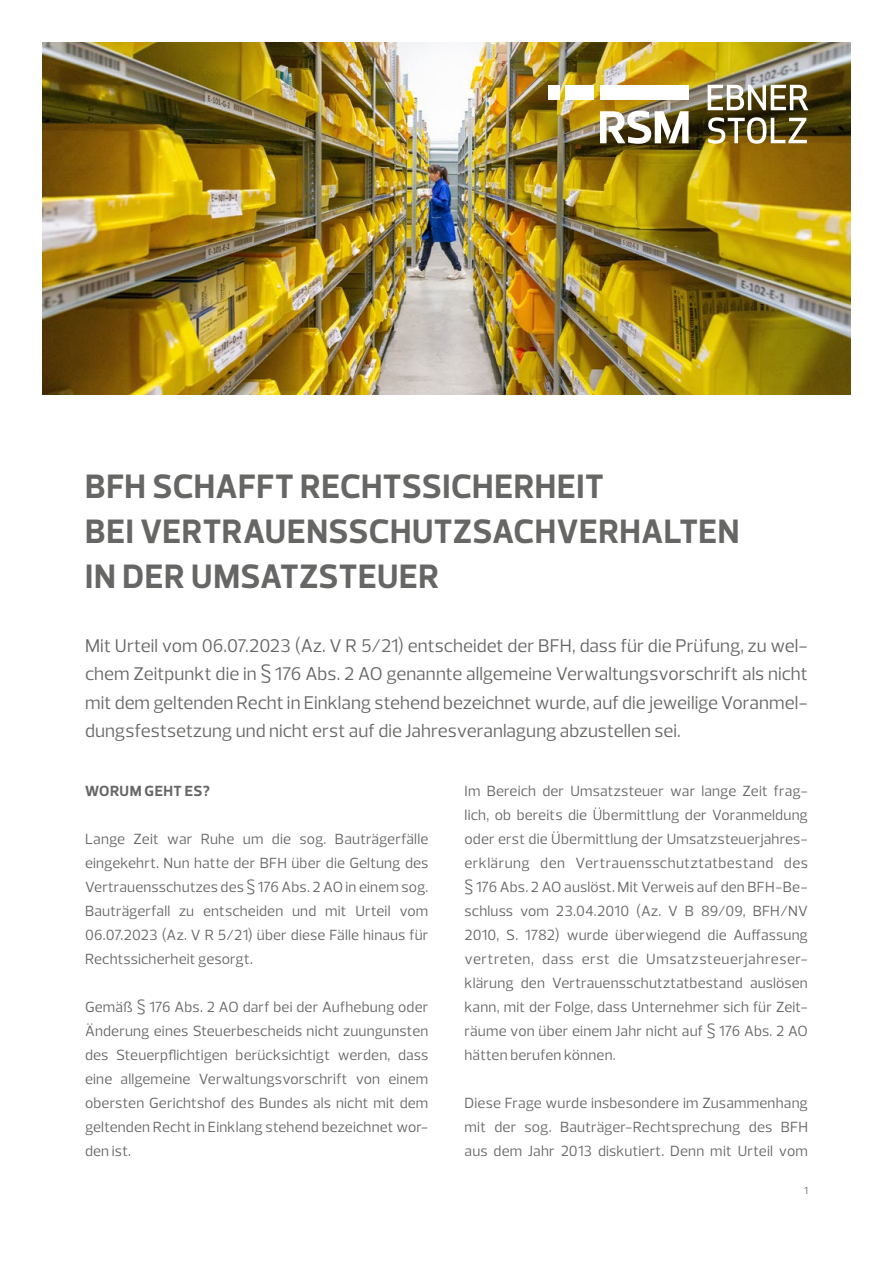
<style>
.page{position:relative;width:893px;height:1263px;background:#fff}
.page>*{position:absolute;margin:0;border:0;box-sizing:border-box;transform-origin:0 0}
.t1{font:700 34.5px/45px "Prelo";letter-spacing:.015em;color:#666665}
.t2{font:18.75px/28.5px "Prelo";color:#666665;text-align:justify}
.t3{font:15px/24px "Prelo";letter-spacing:.01em;color:#666665;text-align:justify}
.t4{font:700 15px "Prelo";letter-spacing:.025em;color:#666665}
.t5{font:10.5px "Prelo";color:#666665}
</style>
<div class="page">
<img style="left:43px;top:43px;width:807px;height:352px">
<div style="left:600px;top:85px;width:88px;height:14px;background:#fff"></div>
<div style="left:548px;top:85px;width:11px;height:14px;background:#fff"></div>
<div style="left:566px;top:85px;width:28px;height:14px;background:#fff"></div>
<svg style="left:600px;top:111px;width:88px;height:33px"></svg>
<svg style="left:708px;top:85px;width:100px;height:25px"></svg>
<svg style="left:708px;top:117px;width:99px;height:27px"></svg>
<h1 class="t1" style="left:85px;top:464px;width:656px">BFH SCHAFFT RECHTSSICHERHEIT<br>BEI VERTRAUENSSCHUTZSACHVERHALTEN<br>IN DER UMSATZSTEUER</h1>
<p class="t2" style="left:85px;top:631px;width:724px">Mit Urteil vom 06.07.2023 (Az. V R 5/21) entscheidet der BFH, dass für die Prüfung, zu wel&shy;chem Zeitpunkt die in § 176 Abs. 2 AO genannte allgemeine Verwaltungsvorschrift als nicht mit dem geltenden Recht in Einklang stehend bezeichnet wurde, auf die jeweilige Voranmel&shy;dungsfestsetzung und nicht erst auf die Jahresveranlagung abzustellen sei.</p>
<p class="t4" style="left:85px;top:781px;width:126px">WORUM GEHT ES?</p>
<p class="t3" style="left:85px;top:827px;width:345px">Lange Zeit war Ruhe um die sog. Bauträgerfälle eingekehrt. Nun hatte der BFH über die Geltung des Vertrauensschutzes des § 176 Abs. 2 AO in einem sog.<br>Bauträgerfall zu entscheiden und mit Urteil vom 06.07.2023 (Az. V R 5/21) über diese Fälle hinaus für Rechtssicherheit gesorgt.</p>
<p class="t3" style="left:85px;top:995px;width:345px">Gemäß § 176 Abs. 2 AO darf bei der Aufhebung oder Änderung eines Steuerbescheids nicht zuungunsten des Steuerpflichtigen berücksichtigt werden, dass eine allgemeine Verwaltungsvorschrift von einem obersten Gerichtshof des Bundes als nicht mit dem geltenden Recht in Einklang stehend bezeichnet wor&shy;den ist.</p>
<p class="t3" style="left:465px;top:779px;width:345px">Im Bereich der Umsatzsteuer war lange Zeit frag&shy;lich, ob bereits die Übermittlung der Voranmeldung oder erst die Übermittlung der Umsatzsteuerjahres&shy;erklärung den Vertrauensschutztatbestand des § 176 Abs. 2 AO auslöst. Mit Verweis auf den BFH-Be&shy;schluss vom 23.04.2010 (Az. V B 89/09, BFH/NV 2010, S. 1782) wurde überwiegend die Auffassung vertreten, dass erst die Umsatzsteuerjahreser&shy;klärung den Vertrauensschutztatbestand auslösen kann, mit der Folge, dass Unternehmer sich für Zeit&shy;räume von über einem Jahr nicht auf § 176 Abs. 2 AO hätten berufen können.</p>
<p class="t3" style="left:465px;top:1091px;width:345px">Diese Frage wurde insbesondere im Zusammenhang mit der sog. Bauträger-Rechtsprechung des BFH aus dem Jahr 2013 diskutiert. Denn mit Urteil vom</p>
<p class="t5" style="left:804px;top:1184px;width:5px">1</p>
</div>
